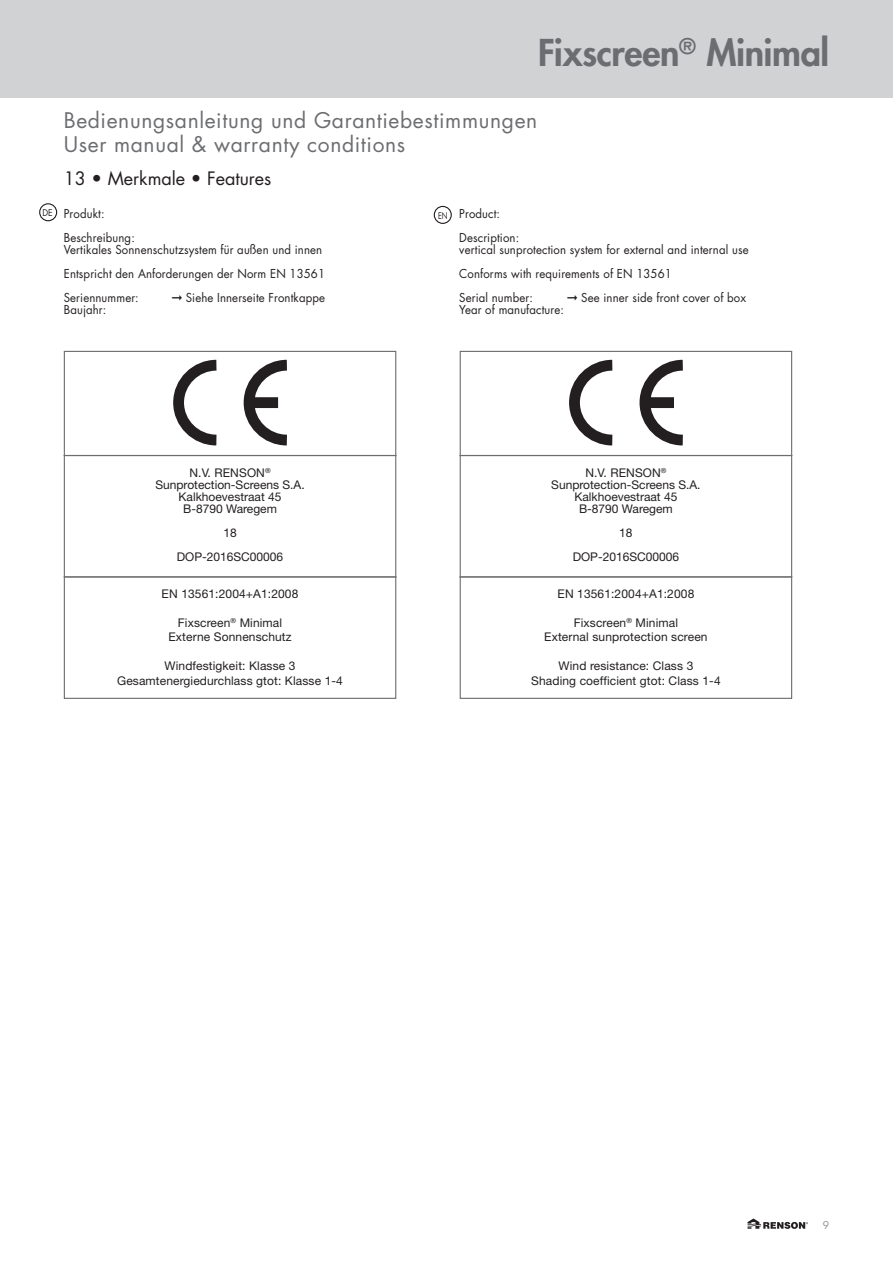
<style>
.page{position:relative;width:893px;height:1263px;background:#fff}
.page>*{position:absolute;margin:0;border:0;box-sizing:border-box;transform-origin:0 0}
.t1{font:800 36px "Futura Std";letter-spacing:-.01em;color:#6c6d70}
.T1{font:21px "Futura Std";letter-spacing:.03em;color:#6c6d70}
.T2{font:18px "Futura Std";color:#231f20}
.t2{font:12px "Helvetica Neue LT Std";letter-spacing:.01em;color:#231f20}
.body{font:12px "Futura Std";letter-spacing:.01em;color:#231f20;scale:.95 1}
.t3{font:10.5px "Futura Std";color:#939598}
.t4{font:9px "Futura Std";color:#231f20;scale:.95 1}
.t5{font:9px "Futura Std";color:#231f20;scale:.77 1}
</style>
<div class="page">
<div style="left:0;top:0;width:893px;height:98px;background:#d1d2d4"></div>
<svg style="left:747px;top:1218px;width:61px;height:11px"></svg>
<div style="left:39px;top:203px;width:18px;height:18px;border:1px solid #231f20;border-radius:50%"></div>
<div style="left:434px;top:206px;width:18px;height:18px;border:1px solid #231f20;border-radius:50%"></div>
<svg style="left:173px;top:360px;width:114px;height:85px"></svg>
<div style="left:64px;top:351px;width:332px;height:348px;border:1px solid #6c6d70"></div>
<hr style="left:64px;top:455px;width:332px;height:1px;background:#6c6d70">
<hr style="left:64px;top:576px;width:332px;height:1px;background:#6c6d70">
<svg style="left:569px;top:360px;width:114px;height:85px"></svg>
<div style="left:460px;top:351px;width:332px;height:348px;border:1px solid #6c6d70"></div>
<hr style="left:460px;top:455px;width:332px;height:1px;background:#6c6d70">
<hr style="left:460px;top:576px;width:332px;height:1px;background:#6c6d70">
<h1 class="t1" style="left:538px;top:30px;width:292px">Fixscreen<sup>®</sup> Minimal</h1>
<p class="T1" style="left:64px;top:107px;width:475px">Bedienungsanleitung und Garantiebestimmungen</p>
<p class="T1" style="left:64px;top:131px;width:343px">User manual &amp; warranty conditions</p>
<p class="T2" style="left:64px;top:167px;width:209px">13 • Merkmale • Features</p>
<p class="body" style="left:64px;top:206px;width:44px">Produkt:</p>
<p class="body" style="left:64px;top:230px;width:76px">Beschreibung:</p>
<p class="body" style="left:64px;top:242px;width:274px">Vertikales Sonnenschutzsystem für außen und innen</p>
<p class="body" style="left:64px;top:266px;width:277px">Entspricht den Anforderungen der Norm EN 13561</p>
<p class="body" style="left:64px;top:290px;width:80px">Seriennummer:</p>
<p class="body" style="left:172px;top:290px;width:163px">➞ Siehe Innerseite Frontkappe</p>
<p class="body" style="left:64px;top:302px;width:46px">Baujahr:</p>
<p class="body" style="left:459px;top:206px;width:44px">Product:</p>
<p class="body" style="left:459px;top:230px;width:65px">Description:</p>
<p class="body" style="left:459px;top:242px;width:306px">vertical sunprotection system for external and internal use</p>
<p class="body" style="left:459px;top:266px;width:225px">Conforms with requirements of EN 13561</p>
<p class="body" style="left:459px;top:290px;width:79px">Serial number:</p>
<p class="body" style="left:567px;top:290px;width:190px">➞ See inner side front cover of box</p>
<p class="body" style="left:459px;top:302px;width:112px">Year of manufacture:</p>
<p class="t4" style="left:43px;top:207px;width:12px">DE</p>
<p class="t5" style="left:438px;top:210px;width:14px">EN</p>
<p class="t2" style="left:189px;top:465px;width:83px">N.V. RENSON<sup>®</sup></p>
<p class="t2" style="left:155px;top:477px;width:151px">Sunprotection-Screens S.A.</p>
<p class="t2" style="left:179px;top:489px;width:104px">Kalkhoevestraat 45</p>
<p class="t2" style="left:183px;top:501px;width:95px">B-8790 Waregem</p>
<p class="t2" style="left:223px;top:525px;width:15px">18</p>
<p class="t2" style="left:177px;top:549px;width:108px">DOP-2016SC00006</p>
<p class="t2" style="left:162px;top:587px;width:138px">EN 13561:2004+A1:2008</p>
<p class="t2" style="left:178px;top:615px;width:106px">Fixscreen<sup>®</sup> Minimal</p>
<p class="t2" style="left:168px;top:630px;width:125px">Externe Sonnenschutz</p>
<p class="t2" style="left:165px;top:659px;width:133px">Windfestigkeit: Klasse 3</p>
<p class="t2" style="left:117px;top:673px;width:227px">Gesamtenergiedurchlass gtot: Klasse 1-4</p>
<p class="t2" style="left:585px;top:465px;width:83px">N.V. RENSON<sup>®</sup></p>
<p class="t2" style="left:551px;top:477px;width:151px">Sunprotection-Screens S.A.</p>
<p class="t2" style="left:574px;top:489px;width:104px">Kalkhoevestraat 45</p>
<p class="t2" style="left:579px;top:501px;width:95px">B-8790 Waregem</p>
<p class="t2" style="left:619px;top:525px;width:15px">18</p>
<p class="t2" style="left:573px;top:549px;width:108px">DOP-2016SC00006</p>
<p class="t2" style="left:557px;top:587px;width:138px">EN 13561:2004+A1:2008</p>
<p class="t2" style="left:574px;top:615px;width:106px">Fixscreen<sup>®</sup> Minimal</p>
<p class="t2" style="left:544px;top:630px;width:165px">External sunprotection screen</p>
<p class="t2" style="left:558px;top:659px;width:136px">Wind resistance: Class 3</p>
<p class="t2" style="left:531px;top:673px;width:191px">Shading coefficient gtot: Class 1-4</p>
<p class="t3" style="left:823px;top:1218px;width:8px">9</p>
</div>
